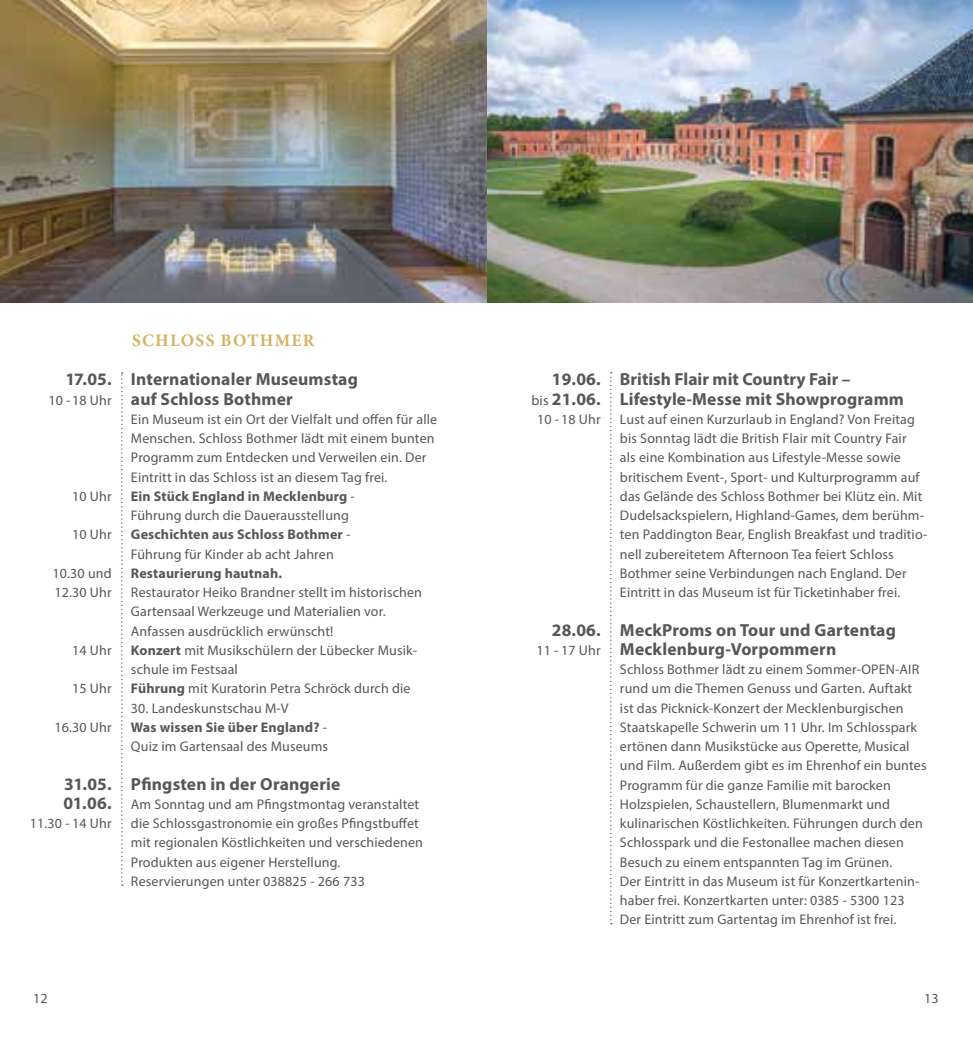
<style>
.page{position:relative;width:973px;height:1042px;background:#fff}
.page>*{position:absolute;margin:0;border:0;box-sizing:border-box;transform-origin:0 0}
.t1{font:700 17.5px/19.2px "Myriad Pro";letter-spacing:.01em;color:#575756}
.t2{font:700 17.5px "Minion Pro";letter-spacing:.07em;color:#d6b160}
.t3{font:14px/19.2px "Myriad Pro";letter-spacing:.01em;color:#575756}
.t4{font:700 14px "Myriad Pro";letter-spacing:.01em;color:#575756}
.s1{font-weight:700}
.s2{font-weight:400;font-size:14px}
</style>
<div class="page">
<svg style="left:121px;top:372px;width:2px;height:514px"></svg>
<svg style="left:610px;top:372px;width:1px;height:552px"></svg>
<img style="left:0;top:0;width:972px;height:303px">
<p class="t1" style="left:65px;top:369px;width:48px">17.05.</p>
<p class="t3" style="left:48px;top:390px;width:65px">10 - 18 Uhr</p>
<p class="t3" style="left:72px;top:486px;width:41px">10 Uhr</p>
<p class="t3" style="left:72px;top:525px;width:41px">10 Uhr</p>
<p class="t3" style="left:53px;top:563px;width:61px">10.30 und<br>12.30 Uhr</p>
<p class="t3" style="left:72px;top:640px;width:41px">14 Uhr</p>
<p class="t3" style="left:72px;top:679px;width:41px">15 Uhr</p>
<p class="t3" style="left:54px;top:717px;width:59px">16.30 Uhr</p>
<p class="t1" style="left:64px;top:773px;width:50px">31.05.<br>01.06.</p>
<p class="t3" style="left:30px;top:813px;width:83px">11.30 - 14 Uhr</p>
<p class="t2" style="left:132px;top:328px;width:184px">SCHLOSS BOTHMER</p>
<p class="t1" style="left:131px;top:369px;width:228px">Internationaler Museumstag auf Schloss Bothmer</p>
<p class="t3" style="left:131px;top:409px;width:308px">Ein Museum ist ein Ort der Vielfalt und offen für alle Menschen. Schloss Bothmer lädt mit einem bunten Programm zum Entdecken und Verweilen ein. Der Eintritt in das Schloss ist an diesem Tag frei.<br><span class="s1">Ein Stück England in Mecklenburg</span> -<br>Führung durch die Dauerausstellung<br><span class="s1">Geschichten aus Schloss Bothmer</span> -<br>Führung für Kinder ab acht Jahren</p>
<p class="t4" style="left:131px;top:564px;width:152px">Restaurierung hautnah.</p>
<p class="t3" style="left:131px;top:582px;width:292px">Restaurator Heiko Brandner stellt im historischen Gartensaal Werkzeuge und Materialien vor.<br>Anfassen ausdrücklich erwünscht!<br><span class="s1">Konzert</span> mit Musikschülern der Lübecker Musik&shy;schule im Festsaal<br><span class="s1">Führung</span> mit Kuratorin Petra Schröck durch die</p>
<p class="t3" style="left:131px;top:698px;width:199px">30. Landeskunstschau M-V<br><span class="s1">Was wissen Sie über England?</span> -<br>Quiz im Gartensaal des Museums</p>
<p class="t1" style="left:131px;top:773px;width:211px">Pfingsten in der Orangerie</p>
<p class="t3" style="left:131px;top:794px;width:293px">Am Sonntag und am Pfingstmontag veranstaltet die Schlossgastronomie ein großes Pfingstbuffet mit regionalen Köstlichkeiten und verschiedenen Produkten aus eigener Herstellung.<br>Reservierungen unter 038825 - 266 733</p>
<p class="t3" style="left:33px;top:988px;width:16px">12</p>
<p class="t1" style="left:531px;top:369px;width:71px;text-align:right">19.06. <span class="s2">bis</span> 21.06.</p>
<p class="t3" style="left:537px;top:409px;width:65px">10 - 18 Uhr</p>
<p class="t1" style="left:551px;top:619px;width:50px">28.06.</p>
<p class="t3" style="left:536px;top:640px;width:66px">11 - 17 Uhr</p>
<p class="t1" style="left:620px;top:369px;width:285px">British Flair mit Country Fair –<br>Lifestyle-Messe mit Showprogramm</p>
<p class="t3" style="left:620px;top:409px;width:309px">Lust auf einen Kurzurlaub in England? Von Freitag bis Sonntag lädt die British Flair mit Country Fair<br>als eine Kombination aus Lifestyle-Messe sowie britischem Event-, Sport- und Kulturprogramm auf das Gelände des Schloss Bothmer bei Klütz ein. Mit Dudelsackspielern, Highland-Games, dem berühm&shy;ten Paddington Bear, English Breakfast und traditio&shy;nell zubereitetem Afternoon Tea feiert Schloss Bothmer seine Verbindungen nach England. Der Eintritt in das Museum ist für Ticketinhaber frei.</p>
<p class="t1" style="left:620px;top:619px;width:277px">MeckProms on Tour und Gartentag<br>Mecklenburg-Vorpommern</p>
<p class="t3" style="left:620px;top:659px;width:308px">Schloss Bothmer lädt zu einem Sommer-OPEN-AIR rund um die Themen Genuss und Garten. Auftakt ist das Picknick-Konzert der Mecklenburgischen Staatskapelle Schwerin um 11 Uhr. Im Schlosspark ertönen dann Musikstücke aus Operette, Musical und Film. Außerdem gibt es im Ehrenhof ein buntes Programm für die ganze Familie mit barocken Holzspielen, Schaustellern, Blumenmarkt und kulinarischen Köstlichkeiten. Führungen durch den Schlosspark und die Festonallee machen diesen Besuch zu einem entspannten Tag im Grünen.<br>Der Eintritt in das Museum ist für Konzertkartenin&shy;haber frei. Konzertkarten unter: 0385 - 5300 123<br>Der Eintritt zum Gartentag im Ehrenhof ist frei.</p>
<p class="t3" style="left:924px;top:988px;width:16px">13</p>
</div>
